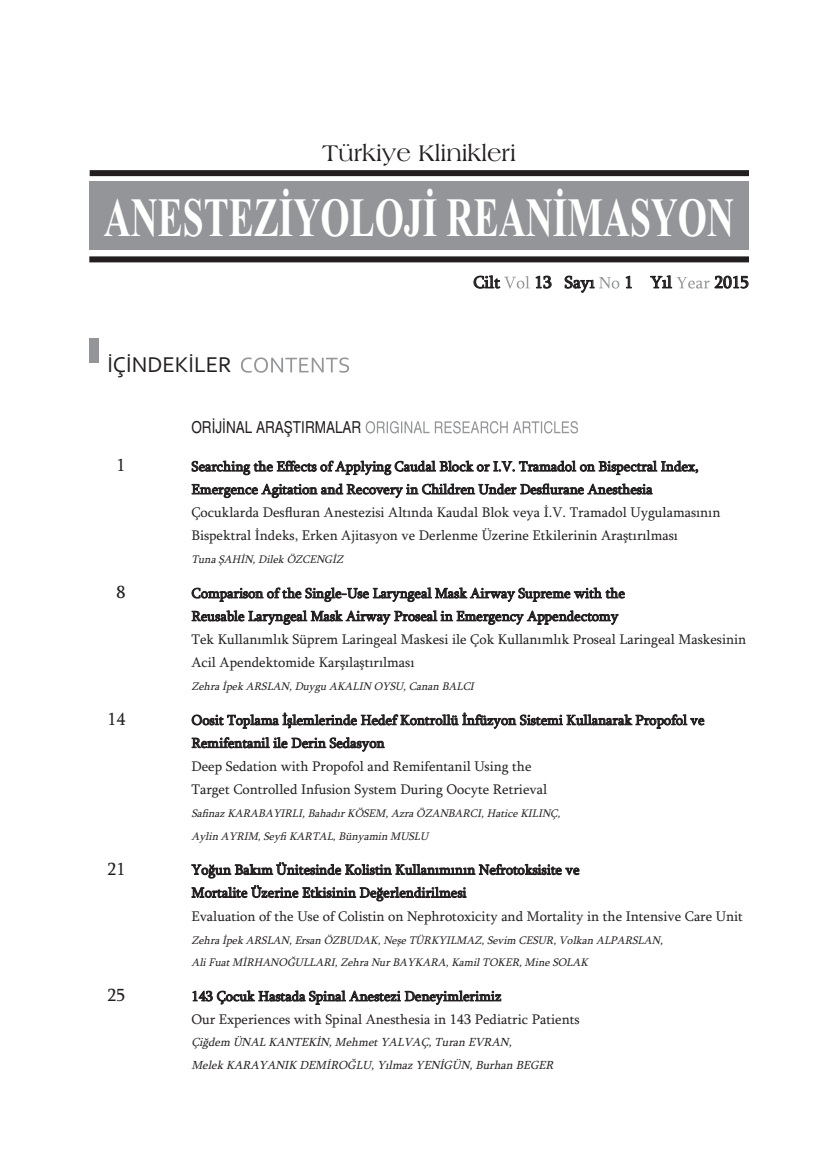
<style>
.page{position:relative;width:838px;height:1170px;background:#fff}
.page>*{position:absolute;margin:0;border:0;box-sizing:border-box;transform-origin:0 0}
.t1{font:700 55.35px "Times New Roman";color:#fff;scale:.68 1}
.t2{font:24px "Americana BT Roman";color:#231f20}
.t3{font:22.5px "Corbel";color:#231f20}
.t4{font:18px "Sylfaen";color:#231f20}
.t5{font:17.25px "Sylfaen";color:#231f20}
.t6{font:condensed 16.5px "Helvetica";color:#231f20}
.t7{font:14.25px/23px "Sylfaen";color:#231f20}
.t8{font:italic 12px/22.5px "Sylfaen";color:#231f20}
.t9{font:italic 11.25px/23px "Sylfaen";color:#231f20}
</style>
<div class="page">
<svg style="left:366px;top:421px;width:155px;height:12px"></svg>
<svg style="left:241px;top:357px;width:108px;height:15px"></svg>
<div style="left:89px;top:337px;width:10px;height:25px;background:#939598"></div>
<div style="left:89px;top:182px;width:659px;height:68px;background:#939598"></div>
<div style="left:90px;top:170px;width:659px;height:6px;background:#231f20"></div>
<div style="left:89px;top:256px;width:660px;height:6px;background:#231f20"></div>
<svg style="left:504px;top:276px;width:26px;height:12px"></svg>
<svg style="left:599px;top:277px;width:20px;height:11px"></svg>
<svg style="left:676px;top:277px;width:34px;height:11px"></svg>
<h2 class="t2" style="left:322px;top:138px;width:195px">Türkiye Klinikleri</h2>
<h1 class="t1" style="left:104px;top:184px;width:928px">ANESTEZİYOLOJİ REANİMASYON</h1>
<p class="t5" style="left:473px;top:272px;width:28px">Cilt</p>
<p class="t5" style="left:534px;top:272px;width:62px">13 Sayı</p>
<p class="t5" style="left:624px;top:272px;width:49px">1 Yıl</p>
<p class="t5" style="left:714px;top:272px;width:36px">2015</p>
<h3 class="t3" style="left:107px;top:351px;width:126px">İÇİNDEKİLER</h3>
<p class="t6" style="left:191px;top:418px;width:171px">ORİJİNAL ARAŞTIRMALAR</p>
<p class="t4" style="left:116px;top:454px;width:10px">1</p>
<p class="t7" style="left:191px;top:454px;width:530px">Searching the Effects of Applying Caudal Block or I.V. Tramadol on Bispectral Index, Emergence Agitation and Recovery in Children Under Desflurane Anesthesia Çocuklarda Desfluran Anestezisi Altında Kaudal Blok veya İ.V. Tramadol Uygulamasının Bispektral İndeks, Erken Ajitasyon ve Derlenme Üzerine Etkilerinin Araştırılması</p>
<p class="t9" style="left:191px;top:547px;width:156px">Tuna ŞAHİN, Dilek ÖZCENGİZ</p>
<p class="t4" style="left:116px;top:581px;width:10px">8</p>
<p class="t7" style="left:191px;top:581px;width:556px">Comparison of the Single-Use Laryngeal Mask Airway Supreme with the<br>Reusable Laryngeal Mask Airway Proseal in Emergency Appendectomy<br>Tek Kullanımlık Süprem Laringeal Maskesi ile Çok Kullanımlık Proseal Laringeal Maskesinin Acil Apendektomide Karşılaştırılması</p>
<p class="t9" style="left:191px;top:674px;width:287px">Zehra İpek ARSLAN, Duygu AKALIN OYSU, Canan BALCI</p>
<p class="t4" style="left:107px;top:708px;width:19px">14</p>
<p class="t7" style="left:191px;top:708px;width:514px">Oosit Toplama İşlemlerinde Hedef Kontrollü İnfüzyon Sistemi Kullanarak Propofol ve Remifentanil ile Derin Sedasyon<br>Deep Sedation with Propofol and Remifentanil Using the<br>Target Controlled Infusion System During Oocyte Retrieval</p>
<p class="t9" style="left:191px;top:801px;width:373px">Safinaz KARABAYIRLI, Bahadır KÖSEM, Azra ÖZANBARCI, Hatice KILINÇ,<br>Aylin AYRIM, Seyfi KARTAL, Bünyamin MUSLU</p>
<p class="t4" style="left:107px;top:857px;width:19px">21</p>
<p class="t7" style="left:191px;top:857px;width:553px">Yoğun Bakım Ünitesinde Kolistin Kullanımının Nefrotoksisite ve<br>Mortalite Üzerine Etkisinin Değerlendirilmesi<br>Evaluation of the Use of Colistin on Nephrotoxicity and Mortality in the Intensive Care Unit</p>
<p class="t9" style="left:191px;top:928px;width:476px">Zehra İpek ARSLAN, Ersan ÖZBUDAK, Neşe TÜRKYILMAZ, Sevim CESUR, Volkan ALPARSLAN,<br>Ali Fuat MİRHANOĞULLARI, Zehra Nur BAYKARA, Kamil TOKER, Mine SOLAK</p>
<p class="t4" style="left:107px;top:984px;width:19px">25</p>
<p class="t7" style="left:191px;top:984px;width:390px">143 Çocuk Hastada Spinal Anestezi Deneyimlerimiz<br>Our Experiences with Spinal Anesthesia in 143 Pediatric Patients</p>
<p class="t8" style="left:191px;top:1030px;width:367px">Çiğdem ÜNAL KANTEKİN, Mehmet YALVAÇ, Turan EVRAN,<br>Melek KARAYANIK DEMİROĞLU, Yılmaz YENİGÜN, Burhan BEGER</p>
</div>
